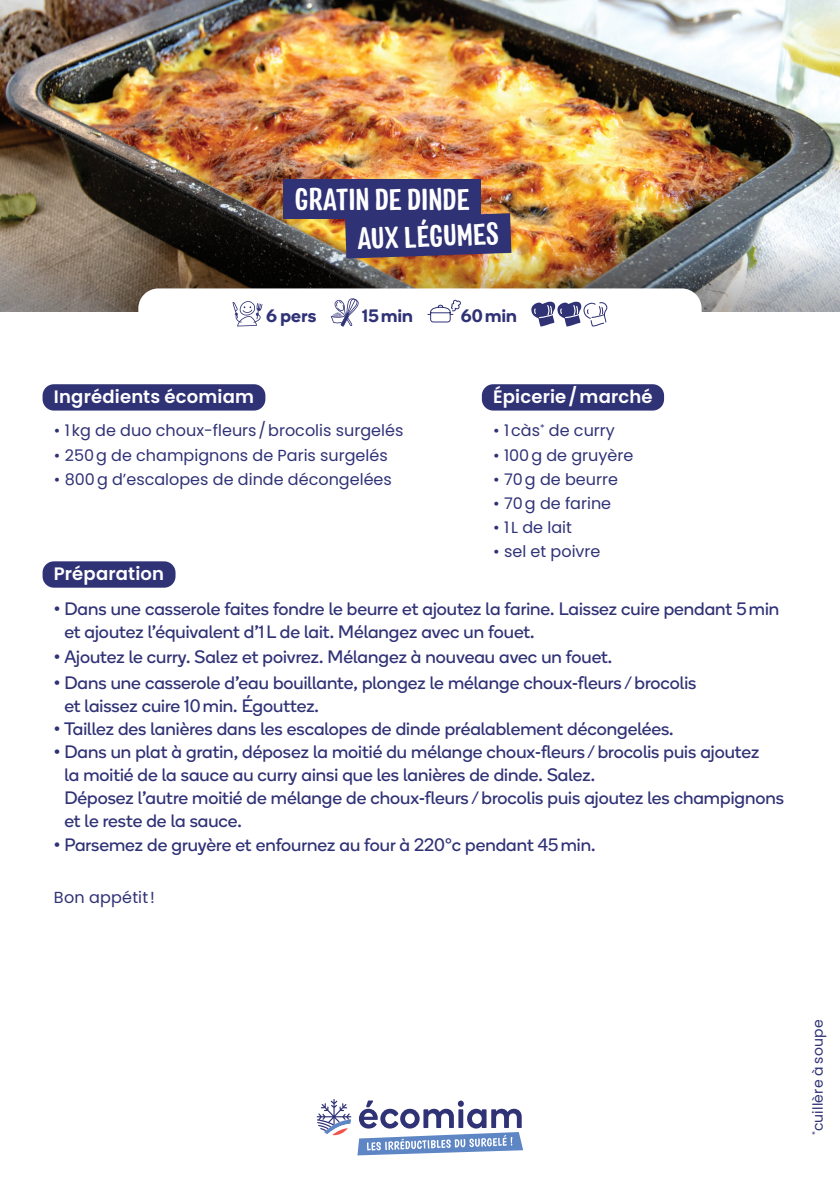
<style>
.page{position:relative;width:840px;height:1191px;background:#fff}
.page>*{position:absolute;margin:0;border:0;box-sizing:border-box;transform-origin:0 0}
.t1{font:30px "Colby Cd Bld";color:#fff}
.t2{font:18px/23px "Boing";color:#303276}
.t3{font:600 18px "Poppins";letter-spacing:.01em;color:#fff}
.t4{font:600 18px "Boing";letter-spacing:.02em;color:#303276}
.t5{font:16px "Poppins";color:#303276}
.t6{font:14px "Poppins";letter-spacing:.015em;color:#303276}
.s1{font-weight:500}
</style>
<div class="page">
<img style="left:0;top:0;width:839px;height:223px">
<img style="left:0;top:223px;width:839px;height:88px">
<div style="left:43px;top:384px;width:222px;height:26px;background:#303276;border-radius:11px"></div>
<div style="left:43px;top:561px;width:132px;height:26px;background:#303276;border-radius:11px"></div>
<svg style="left:357px;top:1100px;width:166px;height:55px"></svg>
<svg style="left:316px;top:1099px;width:35px;height:36px"></svg>
<div style="left:481px;top:384px;width:182px;height:26px;background:#303276;border-radius:11px"></div>
<svg style="left:138px;top:288px;width:563px;height:39px"></svg>
<div style="left:283px;top:179px;width:198px;height:40px;background:#303276"></div>
<svg style="left:345px;top:213px;width:166px;height:46px;background:#3c3872"></svg>
<p class="t1" style="left:295px;top:181px;width:176px">GRATIN DE DINDE</p>
<p class="t1" style="left:356px;top:220px;width:144px;rotate:-2deg">AUX LÉGUMES</p>
<p class="t4" style="left:266px;top:304px;width:52px">6 pers</p>
<p class="t4" style="left:362px;top:304px;width:52px">15min</p>
<p class="t4" style="left:460px;top:304px;width:57px">60min</p>
<p class="t3" style="left:54px;top:386px;width:201px">Ingrédients écomiam</p>
<p class="t5" style="left:54px;top:421px;width:351px">• 1kg de duo choux-fleurs/brocolis surgelés</p>
<p class="t5" style="left:54px;top:445px;width:335px">• 250g de champignons de Paris surgelés</p>
<p class="t5" style="left:54px;top:469px;width:339px">• 800g d’escalopes de dinde décongelées</p>
<p class="t3" style="left:493px;top:386px;width:161px">Épicerie/marché</p>
<p class="t5" style="left:493px;top:421px;width:123px">• 1càs<sup>*</sup> de curry</p>
<p class="t5" style="left:493px;top:445px;width:142px">• 100g de gruyère</p>
<p class="t5" style="left:493px;top:469px;width:126px">• 70g de beurre</p>
<p class="t5" style="left:493px;top:493px;width:119px">• 70g de farine</p>
<p class="t5" style="left:493px;top:517px;width:80px">• 1 L de lait</p>
<p class="t5" style="left:493px;top:541px;width:109px">• sel et poivre</p>
<p class="t3" style="left:54px;top:563px;width:112px">Préparation</p>
<p class="t2" style="left:64px;top:596px;width:716px;text-indent:-10px"><span class="s1">•</span> Dans une casserole faites fondre le beurre et ajoutez la farine. Laissez cuire pendant 5min et ajoutez l’équivalent d’1L de lait. Mélangez avec un fouet.</p>
<p class="t2" style="left:54px;top:645px;width:559px"><span class="s1">•</span> Ajoutez le curry. Salez et poivrez. Mélangez à nouveau avec un fouet.</p>
<p class="t2" style="left:64px;top:671px;width:633px;text-indent:-10px"><span class="s1">•</span> Dans une casserole d’eau bouillante, plongez le mélange choux-fleurs /brocolis et laissez cuire 10min. Égouttez.</p>
<p class="t2" style="left:54px;top:717px;width:621px"><span class="s1">•</span> Taillez des lanières dans les escalopes de dinde préalablement décongelées.</p>
<p class="t2" style="left:64px;top:740px;width:720px;text-indent:-10px"><span class="s1">•</span> Dans un plat à gratin, déposez la moitié du mélange choux-fleurs /brocolis puis ajoutez<br>la moitié de la sauce au curry ainsi que les lanières de dinde. Salez.<br>Déposez l’autre moitié de mélange de choux-fleurs /brocolis puis ajoutez les champignons et le reste de la sauce.</p>
<p class="t2" style="left:54px;top:833px;width:542px"><span class="s1">•</span> Parsemez de gruyère et enfournez au four à 220°c pendant 45min.</p>
<p class="t5" style="left:54px;top:888px;width:102px">Bon appétit!</p>
<p class="t6" style="left:809px;top:1135px;width:118px;rotate:-90deg"><sup>*</sup>cuillère à soupe</p>
</div>
